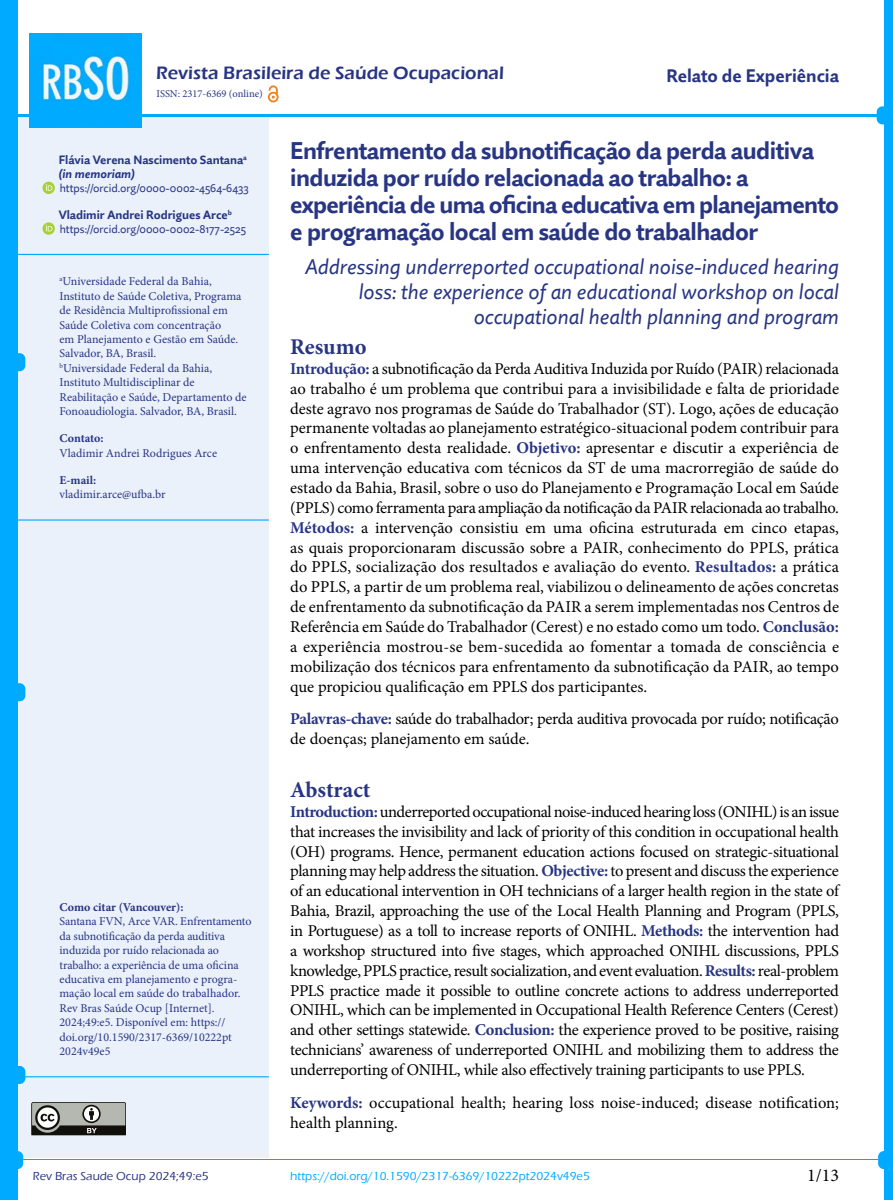
<style>
.page{position:relative;width:893px;height:1200px;background:#fff}
.page>*{position:absolute;margin:0;border:0;box-sizing:border-box;transform-origin:0 0}
.t1{font:700 24px/27px "Quire Sans";letter-spacing:-.02em;color:#283583}
.t2{font:700 22.5px "Minion Pro";color:#283583}
.t3{font:italic 21px/25.2px "Quire Sans";color:#283583;text-align:right}
.t4{font:600 18.45px "Eras ITC";color:#283583}
.t5{font:700 18px "Quire Sans";color:#283583}
.t6{font:18px "Minion Pro";color:#000}
.t7{font:16.5px/19.8px "Minion Pro";letter-spacing:-.01em;color:#000;text-align:justify}
.t8{font:12px/14.4px "Minion Pro";color:#283583}
.t9{font:700 12px/14.4px "Quire Sans";color:#283583}
.t10{font:500 12px "Eras ITC";color:#0af}
.t11{font:700 12px "Minion Pro";letter-spacing:-.005em;color:#283583}
.t12{font:500 12px "Eras ITC";color:#283583}
.t13{font:11.25px "Quire Sans";color:#283583}
.t14{font:10.5px "Minion Pro";color:#283583}
.s1{font-style:italic}
.s2{font-weight:700;color:#283583}
</style>
<div class="page">
<div style="left:0;top:115px;width:269px;height:1042px;background:#eaf1fb"></div>
<div style="left:0;top:0;width:18px;height:1199px;background:#0af"></div>
<div style="left:884px;top:0;width:9px;height:1199px;background:#0af"></div>
<hr style="left:0;top:115px;width:887px;height:2px;background:#0af">
<img style="left:30px;top:34px;width:112px;height:94px">
<div style="left:37px;top:102px;width:96px;height:20px;background:#0af"></div>
<hr style="left:18px;top:1158px;width:875px;height:1px;background:#0af">
<svg style="left:18px;top:1151px;width:5px;height:17px"></svg>
<svg style="left:878px;top:1151px;width:6px;height:17px"></svg>
<div style="left:877px;top:106px;width:16px;height:18px;background:#0af;border-radius:6px"></div>
<svg style="left:32px;top:1102px;width:94px;height:33px;background:#80827c"></svg>
<div style="left:0;top:353px;width:25px;height:18px;background:#0af;border-radius:6px"></div>
<div style="left:0;top:683px;width:25px;height:18px;background:#0af;border-radius:6px"></div>
<div style="left:0;top:1065px;width:25px;height:18px;background:#0af;border-radius:6px"></div>
<hr style="left:17px;top:254px;width:252px;height:1px;background:#0af">
<hr style="left:17px;top:519px;width:252px;height:1px;background:#0af">
<div style="left:43px;top:182px;width:12px;height:12px;background:#a6cf38;border-radius:50%"></div>
<svg style="left:46px;top:184px;width:7px;height:7px"></svg>
<svg style="left:43px;top:222px;width:12px;height:13px"></svg>
<svg style="left:46px;top:224px;width:7px;height:7px"></svg>
<svg style="left:268px;top:85px;width:11px;height:17px"></svg>
<hr style="left:17px;top:1075px;width:252px;height:2px;background:#0af">
<p class="t4" style="left:156px;top:63px;width:349px">Revista Brasileira de Saúde Ocupacional</p>
<p class="t14" style="left:156px;top:87px;width:108px">ISSN: 2317-6369 (online)</p>
<p class="t5" style="left:666px;top:64px;width:174px">Relato de Experiência</p>
<p class="t9" style="left:59px;top:152px;width:190px">Flávia Verena Nascimento Santana<sup>a </sup><span class="s1">(in memoriam)</span></p>
<p class="t13" style="left:60px;top:181px;width:190px">https://orcid.org/0000-0002-4564-6433</p>
<p class="t9" style="left:59px;top:207px;width:175px">Vladimir Andrei Rodrigues Arce<sup>b</sup></p>
<p class="t13" style="left:60px;top:221px;width:188px">https://orcid.org/0000-0002-8177-2525</p>
<p class="t8" style="left:60px;top:274px;width:189px"><sup>a</sup>Universidade Federal da Bahia, Instituto de Saúde Coletiva, Programa de Residência Multiprofissional em Saúde Coletiva com concentração<br>em Planejamento e Gestão em Saúde.<br>Salvador, BA, Brasil.<br><sup>b</sup>Universidade Federal da Bahia, Instituto Multidisciplinar de Reabilitação e Saúde, Departamento de Fonoaudiologia. Salvador, BA, Brasil.</p>
<p class="t11" style="left:60px;top:430px;width:45px">Contato:</p>
<p class="t8" style="left:60px;top:445px;width:159px">Vladimir Andrei Rodrigues Arce</p>
<p class="t11" style="left:60px;top:471px;width:38px">E-mail:</p>
<p class="t8" style="left:60px;top:487px;width:108px">vladimir.arce@ufba.br</p>
<p class="t11" style="left:60px;top:898px;width:125px">Como citar (Vancouver):</p>
<p class="t8" style="left:60px;top:914px;width:193px">Santana FVN, Arce VAR. Enfrentamento da subnotificação da perda auditiva induzida por ruído relacionada ao trabalho: a experiência de uma oficina educativa em planejamento e progra&shy;mação local em saúde do trabalhador.<br>Rev Bras Saúde Ocup [Internet].<br>2024;49:e5. Disponível em: https:// doi.org/10.1590/2317-6369/10222pt 2024v49e5</p>
<h1 class="t1" style="left:290px;top:136px;width:550px">Enfrentamento da subnotificação da perda auditiva induzida por ruído relacionada ao trabalho: a experiência de uma oficina educativa em planejamento e programação local em saúde do trabalhador</h1>
<p class="t3" style="left:305px;top:253px;width:535px">Addressing underreported occupational noise-induced hearing loss: the experience of an educational workshop on local occupational health planning and program</p>
<h2 class="t2" style="left:290px;top:331px;width:78px">Resumo</h2>
<p class="t7" style="left:290px;top:358px;width:550px"><span class="s2">Introdução:</span> a subnotificação da Perda Auditiva Induzida por Ruído (PAIR) relacionada ao trabalho é um problema que contribui para a invisibilidade e falta de prioridade deste agravo nos programas de Saúde do Trabalhador (ST). Logo, ações de educação permanente voltadas ao planejamento estratégico-situacional podem contribuir para o enfrentamento desta realidade. <span class="s2">Objetivo:</span> apresentar e discutir a experiência de uma intervenção educativa com técnicos da ST de uma macrorregião de saúde do estado da Bahia, Brasil, sobre o uso do Planejamento e Programação Local em Saúde (PPLS) como ferramenta para ampliação da notificação da PAIR relacionada ao trabalho.<br><span class="s2">Métodos:</span> a intervenção consistiu em uma oficina estruturada em cinco etapas, as quais proporcionaram discussão sobre a PAIR, conhecimento do PPLS, prática do PPLS, socialização dos resultados e avaliação do evento. <span class="s2">Resultados:</span> a prática do PPLS, a partir de um problema real, viabilizou o delineamento de ações concretas de enfrentamento da subnotificação da PAIR a serem implementadas nos Centros de Referência em Saúde do Trabalhador (Cerest) e no estado como um todo. <span class="s2">Conclusão: </span>a experiência mostrou-se bem-sucedida ao fomentar a tomada de consciência e mobilização dos técnicos para enfrentamento da subnotificação da PAIR, ao tempo que propiciou qualificação em PPLS dos participantes.</p>
<p class="t7" style="left:290px;top:709px;width:550px"><span class="s2">Palavras-chave:</span> saúde do trabalhador; perda auditiva provocada por ruído; notificação de doenças; planejamento em saúde.</p>
<h2 class="t2" style="left:290px;top:773px;width:82px">Abstract</h2>
<p class="t7" style="left:290px;top:801px;width:550px"><span class="s2">Introduction:</span> underreported occupational noise-induced hearing loss (ONIHL) is an issue that increases the invisibility and lack of priority of this condition in occupational health (OH) programs. Hence, permanent education actions focused on strategic-situational planning may help address the situation. <span class="s2">Objective:</span> to present and discuss the experience of an educational intervention in OH technicians of a larger health region in the state of Bahia, Brazil, approaching the use of the Local Health Planning and Program (PPLS, in Portuguese) as a toll to increase reports of ONIHL. <span class="s2">Methods:</span> the intervention had a workshop structured into five stages, which approached ONIHL discussions, PPLS knowledge, PPLS practice, result socialization, and event evaluation. <span class="s2">Results:</span> real-problem PPLS practice made it possible to outline concrete actions to address underreported ONIHL, which can be implemented in Occupational Health Reference Centers (Cerest) and other settings statewide. <span class="s2">Conclusion:</span> the experience proved to be positive, raising technicians’ awareness of underreported ONIHL and mobilizing them to address the underreporting of ONIHL, while also effectively training participants to use PPLS.</p>
<p class="t7" style="left:290px;top:1092px;width:550px"><span class="s2">Keywords:</span> occupational health; hearing loss noise-induced; disease notification; health planning.</p>
<p class="t12" style="left:33px;top:1168px;width:177px">Rev Bras Saude Ocup 2024;49:e5</p>
<p class="t6" style="left:807px;top:1162px;width:33px">1/13</p>
<p class="t10" style="left:290px;top:1168px;width:301px">https://doi.org/10.1590/2317-6369/10222pt2024v49e5</p>
</div>
